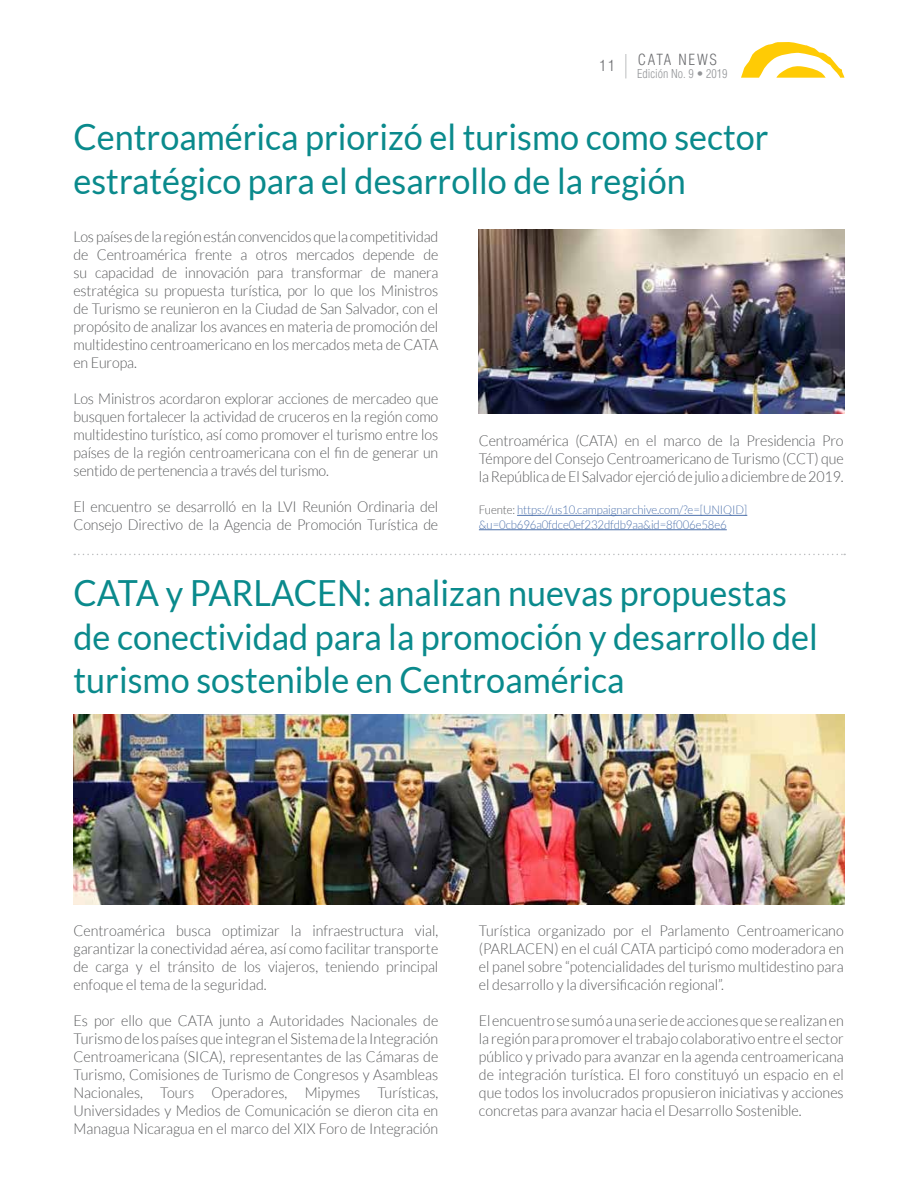
<style>
.page{position:relative;width:918px;height:1188px;background:#fff}
.page>*{position:absolute;margin:0;border:0;box-sizing:border-box;transform-origin:0 0}
.t1{font:36px/43.2px "Lato";color:#0a8a8c;scale:.95 1}
.t2{font:300 15px/18px "Lato";letter-spacing:-.01em;color:#58595b;text-align:justify;scale:.95 1}
.t3{font:300 condensed 15px "Helvetica LT Std";letter-spacing:.12em;color:#6d6e71}
.t4{font:300 12px/14.4px "Lato";letter-spacing:-.01em;color:#4f73ad;scale:.95 1}
.t5{font:300 condensed 12px "Helvetica LT Std";color:#939598}
.s1{color:#58595b}
</style>
<div class="page">
<hr style="left:517px;top:515px;width:230px;height:1px;background:#4f73ad">
<hr style="left:479px;top:530px;width:248px;height:1px;background:#4f73ad">
<svg style="left:74px;top:554px;width:771px;height:1px"></svg>
<img style="left:74px;top:715px;width:771px;height:190px">
<img style="left:479px;top:230px;width:366px;height:184px">
<svg style="left:741px;top:42px;width:103px;height:36px"></svg>
<svg style="left:625px;top:54px;width:1px;height:24px"></svg>
<p class="t3" style="left:600px;top:56px;width:17px">11</p>
<p class="t3" style="left:638px;top:50px;width:81px">CATA NEWS</p>
<p class="t5" style="left:637px;top:66px;width:92px">Edición No. 9 • 2019</p>
<h1 class="t1" style="left:74px;top:116px;width:733px">Centroamérica priorizó el turismo como sector estratégico para el desarrollo de la región</h1>
<p class="t2" style="left:74px;top:227px;width:386px">Los países de la región están convencidos que la competitividad de Centroamérica frente a otros mercados depende de su capacidad de innovación para transformar de manera estratégica su propuesta turística, por lo que los Ministros de Turismo se reunieron en la Ciudad de San Salvador, con el propósito de analizar los avances en materia de promoción del multidestino centroamericano en los mercados meta de CATA en Europa.</p>
<p class="t2" style="left:74px;top:389px;width:386px">Los Ministros acordaron explorar acciones de mercadeo que busquen fortalecer la actividad de cruceros en la región como multidestino turístico, así como promover el turismo entre los países de la región centroamericana con el fin de generar un sentido de pertenencia a través del turismo.</p>
<p class="t2" style="left:74px;top:497px;width:386px">El encuentro se desarrolló en la LVI Reunión Ordinaria del<br>Consejo Directivo de la Agencia de Promoción Turística de</p>
<p class="t2" style="left:479px;top:432px;width:386px">Centroamérica (CATA) en el marco de la Presidencia Pro Témpore del Consejo Centroamericano de Turismo (CCT) que la República de El Salvador ejerció de julio a diciembre de 2019.</p>
<p class="t4" style="left:479px;top:503px;width:284px"><span class="s1">Fuente:</span> https://us10.campaignarchive.com/?e=[UNIQID] &amp;u=0cb696a0fdce0ef232dfdb9aa&amp;id=8f006e58e6</p>
<h1 class="t1" style="left:74px;top:572px;width:785px">CATA y PARLACEN: analizan nuevas propuestas de conectividad para la promoción y desarrollo del turismo sostenible en Centroamérica</h1>
<p class="t2" style="left:74px;top:922px;width:386px">Centroamérica busca optimizar la infraestructura vial, garantizar la conectividad aérea, así como facilitar transporte de carga y el tránsito de los viajeros, teniendo principal enfoque el tema de la seguridad.</p>
<p class="t2" style="left:74px;top:1012px;width:386px">Es por ello que CATA junto a Autoridades Nacionales de Turismo de los países que integran el Sistema de la Integración Centroamericana (SICA), representantes de las Cámaras de Turismo, Comisiones de Turismo de Congresos y Asambleas Nacionales, Tours Operadores, Mipymes Turísticas, Universidades y Medios de Comunicación se dieron cita en Managua Nicaragua en el marco del XIX Foro de Integración</p>
<p class="t2" style="left:479px;top:922px;width:386px">Turística organizado por el Parlamento Centroamericano (PARLACEN) en el cuál CATA participó como moderadora en el panel sobre “potencialidades del turismo multidestino para el desarrollo y la diversificación regional”.</p>
<p class="t2" style="left:479px;top:1012px;width:386px">El encuentro se sumó a una serie de acciones que se realizan en la región para promover el trabajo colaborativo entre el sector público y privado para avanzar en la agenda centroamericana de integración turística. El foro constituyó un espacio en el que todos los involucrados propusieron iniciativas y acciones concretas para avanzar hacia el Desarrollo Sostenible.</p>
</div>
